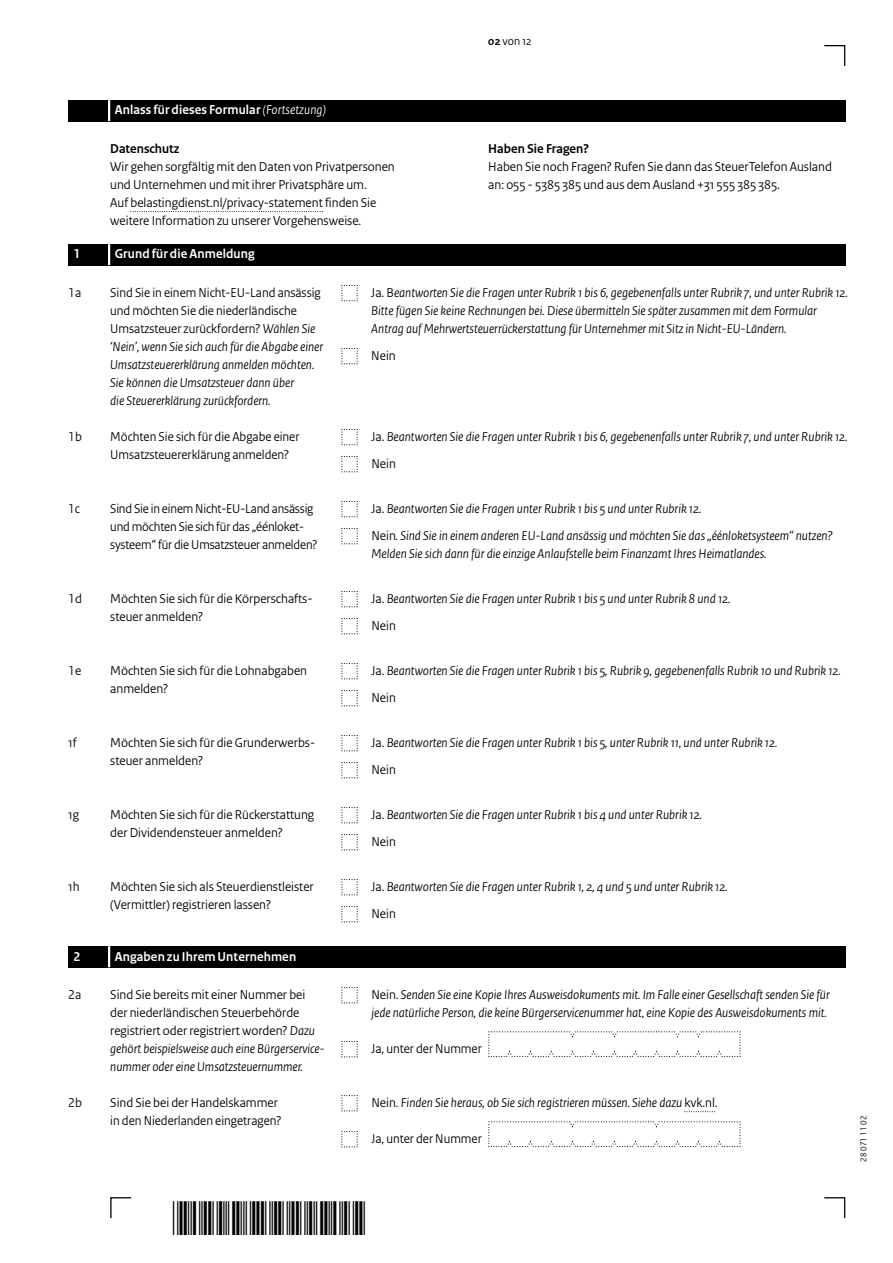
<style>
.page{position:relative;width:893px;height:1263px;background:#fff}
.page>*{position:absolute;margin:0;border:0;box-sizing:border-box;transform-origin:0 0}
.Vraag_geen_inspring_niet_op_stramien{font:italic 13.5px/18px "Rijksoverheid Sans Heading";color:#000}
.Vraag_Nummer{font:13.5px/18px "Rijksoverheid Sans Heading";color:#000}
.Gebruiksaanwijzing{font:13.5px/18px "Rijksoverheid Sans Heading";color:#000}
.Vraag_Nummer-2{font:italic 13.5px/18px "Rijksoverheid Sans Heading";color:#000}
.KOP_D_Nummer{font:700 13.5px "Rijksoverheid Sans Heading";letter-spacing:.01em;color:#fff}
.Vraag_geen_inspring_niet_op_stramien-2{font:13.5px "Rijksoverheid Sans Heading";color:#000}
.Tussenkop{font:700 13.5px "Rijksoverheid Sans Heading";color:#000}
.t1{font:12px "Rijksoverheid Sans Heading";color:#000}
.t2{font:9px "Rijksoverheid Sans Heading";color:#000}
.s1{font-weight:700}
.s2{font-weight:400;font-style:italic}
.s3{font-style:normal}
.s4{font-style:italic}
</style>
<div class="page">
<svg style="left:824px;top:1197px;width:22px;height:22px"></svg>
<svg style="left:110px;top:1197px;width:22px;height:22px"></svg>
<svg style="left:824px;top:45px;width:22px;height:21px"></svg>
<svg style="left:341px;top:456px;width:17px;height:17px"></svg>
<svg style="left:341px;top:429px;width:17px;height:17px"></svg>
<svg style="left:341px;top:501px;width:17px;height:17px"></svg>
<svg style="left:341px;top:528px;width:17px;height:17px"></svg>
<svg style="left:341px;top:591px;width:17px;height:17px"></svg>
<svg style="left:341px;top:735px;width:17px;height:17px"></svg>
<svg style="left:341px;top:663px;width:17px;height:17px"></svg>
<svg style="left:341px;top:618px;width:17px;height:17px"></svg>
<svg style="left:341px;top:762px;width:17px;height:17px"></svg>
<svg style="left:341px;top:690px;width:17px;height:17px"></svg>
<svg style="left:341px;top:348px;width:17px;height:17px"></svg>
<svg style="left:341px;top:285px;width:17px;height:17px"></svg>
<svg style="left:341px;top:807px;width:17px;height:17px"></svg>
<svg style="left:341px;top:834px;width:17px;height:17px"></svg>
<svg style="left:341px;top:987px;width:17px;height:17px"></svg>
<svg style="left:488px;top:1031px;width:253px;height:26px"></svg>
<svg style="left:341px;top:1041px;width:17px;height:17px"></svg>
<svg style="left:341px;top:1095px;width:17px;height:17px"></svg>
<svg style="left:488px;top:1121px;width:253px;height:26px"></svg>
<svg style="left:341px;top:1131px;width:17px;height:17px"></svg>
<svg style="left:130px;top:211px;width:193px;height:1px"></svg>
<div style="left:68px;top:100px;width:777px;height:21px;background:#000"></div>
<hr style="left:108px;top:100px;width:2px;height:21px;background:#fff">
<div style="left:68px;top:244px;width:777px;height:21px;background:#000"></div>
<hr style="left:108px;top:244px;width:2px;height:21px;background:#fff">
<div style="left:68px;top:946px;width:777px;height:21px;background:#000"></div>
<hr style="left:108px;top:946px;width:2px;height:21px;background:#fff">
<svg style="left:341px;top:879px;width:17px;height:17px"></svg>
<svg style="left:341px;top:906px;width:17px;height:17px"></svg>
<svg style="left:684px;top:1111px;width:31px;height:1px"></svg>
<p class="t1" style="left:488px;top:34px;width:45px"><span class="s1">02</span> von 12</p>
<p class="KOP_D_Nummer" style="left:115px;top:102px;width:213px">Anlass für dieses Formular <span class="s2">(Fortsetzung)</span></p>
<h3 class="Tussenkop" style="left:110px;top:141px;width:71px">Datenschutz</h3>
<p class="Gebruiksaanwijzing" style="left:110px;top:158px;width:286px">Wir gehen sorgfältig mit den Daten von Privatpersonen und Unternehmen und mit ihrer Privatsphäre um.<br>Auf belastingdienst.nl/privacy-statement finden Sie weitere Information zu unserer Vorgehensweise.</p>
<h2 class="KOP_D_Nummer" style="left:73px;top:246px;width:8px">1</h2>
<h2 class="KOP_D_Nummer" style="left:115px;top:246px;width:142px">Grund für die Anmeldung</h2>
<h3 class="Tussenkop" style="left:488px;top:141px;width:102px">Haben Sie Fragen?</h3>
<p class="Gebruiksaanwijzing" style="left:488px;top:158px;width:345px">Haben Sie noch Fragen? Rufen Sie dann das SteuerTelefon Ausland an: 055 - 5385 385 und aus dem Ausland +31 555 385 385.</p>
<p class="Vraag_Nummer" style="left:68px;top:284px;width:15px">1a</p>
<p class="Vraag_Nummer-2" style="left:110px;top:284px;width:214px"><span class="s3">Sind Sie in einem Nicht-EU-Land ansässig und möchten Sie die niederländische Umsatzsteuer zurückfordern?</span> Wählen Sie ‘Nein’, wenn Sie sich auch für die Abgabe einer Umsatzsteuererklärung anmelden möchten.<br>Sie können die Umsatzsteuer dann über<br>die Steuererklärung zurückfordern.</p>
<p class="Vraag_geen_inspring_niet_op_stramien" style="left:371px;top:284px;width:478px"><span class="s3">Ja. B</span>eantworten Sie die Fragen unter Rubrik 1 bis 6, gegebenenfalls unter Rubrik 7, und unter Rubrik 12.<br>Bitte fügen Sie keine Rechnungen bei. Diese übermitteln Sie später zusammen mit dem Formular<br>Antrag auf Mehrwertsteuerrückerstattung für Unternehmer mit Sitz in Nicht-EU-Ländern.</p>
<p class="Vraag_geen_inspring_niet_op_stramien-2" style="left:371px;top:348px;width:26px">Nein</p>
<p class="Vraag_Nummer" style="left:68px;top:428px;width:15px">1b</p>
<p class="Vraag_Nummer" style="left:110px;top:428px;width:191px">Möchten Sie sich für die Abgabe einer<br>Umsatzsteuererklärung anmelden?</p>
<p class="Vraag_geen_inspring_niet_op_stramien" style="left:371px;top:428px;width:477px"><span class="s3">Ja.</span> Beantworten Sie die Fragen unter Rubrik 1 bis 6, gegebenenfalls unter Rubrik 7, und unter Rubrik 12.</p>
<p class="Vraag_geen_inspring_niet_op_stramien-2" style="left:371px;top:456px;width:26px">Nein</p>
<p class="Vraag_Nummer" style="left:68px;top:500px;width:13px">1c</p>
<p class="Vraag_Nummer" style="left:110px;top:500px;width:209px">Sind Sie in einem Nicht-EU-Land ansässig und möchten Sie sich für das „éénloket&shy;systeem“ für die Umsatzsteuer anmelden?</p>
<p class="Vraag_geen_inspring_niet_op_stramien" style="left:371px;top:500px;width:331px"><span class="s3">Ja.</span> Beantworten Sie die Fragen unter Rubrik 1 bis 5 und unter Rubrik 12.</p>
<p class="Vraag_geen_inspring_niet_op_stramien" style="left:371px;top:527px;width:463px"><span class="s3">Nein</span>. Sind Sie in einem anderen EU-Land ansässig und möchten Sie das „éénloketsysteem“ nutzen?<br>Melden Sie sich dann für die einzige Anlaufstelle beim Finanzamt Ihres Heimatlandes.</p>
<p class="Vraag_Nummer" style="left:68px;top:590px;width:15px">1d</p>
<p class="Vraag_Nummer" style="left:110px;top:590px;width:201px">Möchten Sie sich für die Körperschafts-- steuer anmelden?</p>
<p class="Vraag_geen_inspring_niet_op_stramien" style="left:371px;top:590px;width:360px"><span class="s3">Ja.</span> Beantworten Sie die Fragen unter Rubrik 1 bis 5 und unter Rubrik 8 und 12.</p>
<p class="Vraag_geen_inspring_niet_op_stramien-2" style="left:371px;top:618px;width:26px">Nein</p>
<p class="Vraag_Nummer" style="left:68px;top:662px;width:15px">1e</p>
<p class="Vraag_Nummer" style="left:110px;top:662px;width:198px">Möchten Sie sich für die Lohnabgaben anmelden?</p>
<p class="Vraag_geen_inspring_niet_op_stramien" style="left:371px;top:662px;width:471px"><span class="s3">Ja.</span> Beantworten Sie die Fragen unter Rubrik 1 bis 5, Rubrik 9, gegebenenfalls Rubrik 10 und Rubrik 12.</p>
<p class="Vraag_geen_inspring_niet_op_stramien-2" style="left:371px;top:690px;width:26px">Nein</p>
<p class="Vraag_Nummer" style="left:68px;top:734px;width:10px">1f</p>
<p class="Vraag_Nummer" style="left:110px;top:734px;width:205px">Möchten Sie sich für die Grunderwerbs&shy;steuer anmelden?</p>
<p class="Vraag_geen_inspring_niet_op_stramien" style="left:371px;top:734px;width:407px"><span class="s3">Ja.</span> Beantworten Sie die Fragen unter Rubrik 1 bis 5, unter Rubrik 11, und unter Rubrik 12.</p>
<p class="Vraag_geen_inspring_niet_op_stramien-2" style="left:371px;top:762px;width:26px">Nein</p>
<p class="Vraag_Nummer" style="left:68px;top:806px;width:12px">1g</p>
<p class="Vraag_Nummer" style="left:110px;top:806px;width:206px">Möchten Sie sich für die Rückerstattung der Dividendensteuer anmelden?</p>
<p class="Vraag_geen_inspring_niet_op_stramien" style="left:371px;top:806px;width:332px"><span class="s3">Ja.</span> Beantworten Sie die Fragen unter Rubrik 1 bis 4 und unter Rubrik 12.</p>
<p class="Vraag_geen_inspring_niet_op_stramien-2" style="left:371px;top:834px;width:26px">Nein</p>
<p class="Vraag_Nummer" style="left:68px;top:878px;width:13px">1h</p>
<p class="Vraag_Nummer" style="left:110px;top:878px;width:205px">Möchten Sie sich als Steuerdienstleister (Vermittler) registrieren lassen?</p>
<p class="Vraag_geen_inspring_niet_op_stramien" style="left:371px;top:878px;width:358px"><span class="s3">Ja.</span> Beantworten Sie die Fragen unter Rubrik 1, 2, 4 und 5 und unter Rubrik 12.</p>
<p class="Vraag_geen_inspring_niet_op_stramien-2" style="left:371px;top:906px;width:26px">Nein</p>
<h2 class="KOP_D_Nummer" style="left:73px;top:948px;width:8px">2</h2>
<h2 class="KOP_D_Nummer" style="left:115px;top:948px;width:183px">Angaben zu Ihrem Unternehmen</h2>
<p class="Vraag_Nummer" style="left:68px;top:986px;width:15px">2a</p>
<p class="Vraag_Nummer" style="left:110px;top:986px;width:214px">Sind Sie bereits mit einer Nummer bei der niederländischen Steuerbehörde registriert oder registriert worden? <span class="s4">Dazu gehört beispielsweise auch eine Bürgerservice&shy;nummer oder eine Umsatzsteuernummer.</span></p>
<p class="Vraag_geen_inspring_niet_op_stramien" style="left:371px;top:986px;width:460px"><span class="s3">Nein.</span> Senden Sie eine Kopie Ihres Ausweisdokuments mit. Im Falle einer Gesellschaft senden Sie für jede natürliche Person, die keine Bürgerservicenummer hat, eine Kopie des Ausweisdokuments mit.</p>
<p class="Vraag_geen_inspring_niet_op_stramien-2" style="left:371px;top:1041px;width:112px">Ja, unter der Nummer</p>
<p class="Vraag_Nummer" style="left:68px;top:1094px;width:15px">2b</p>
<p class="Vraag_Nummer" style="left:110px;top:1094px;width:173px">Sind Sie bei der Handelskammer in den Niederlanden eingetragen?</p>
<p class="Vraag_geen_inspring_niet_op_stramien" style="left:371px;top:1094px;width:348px"><span class="s3">Nein.</span> Finden Sie heraus, ob Sie sich registrieren müssen. Siehe dazu <span class="s3">kvk.nl.</span></p>
<p class="Vraag_geen_inspring_niet_op_stramien-2" style="left:371px;top:1131px;width:112px">Ja, unter der Nummer</p>
<p class="t2" style="left:858px;top:1161px;width:47px;rotate:-90deg">28 071 11 02</p>
</div>
